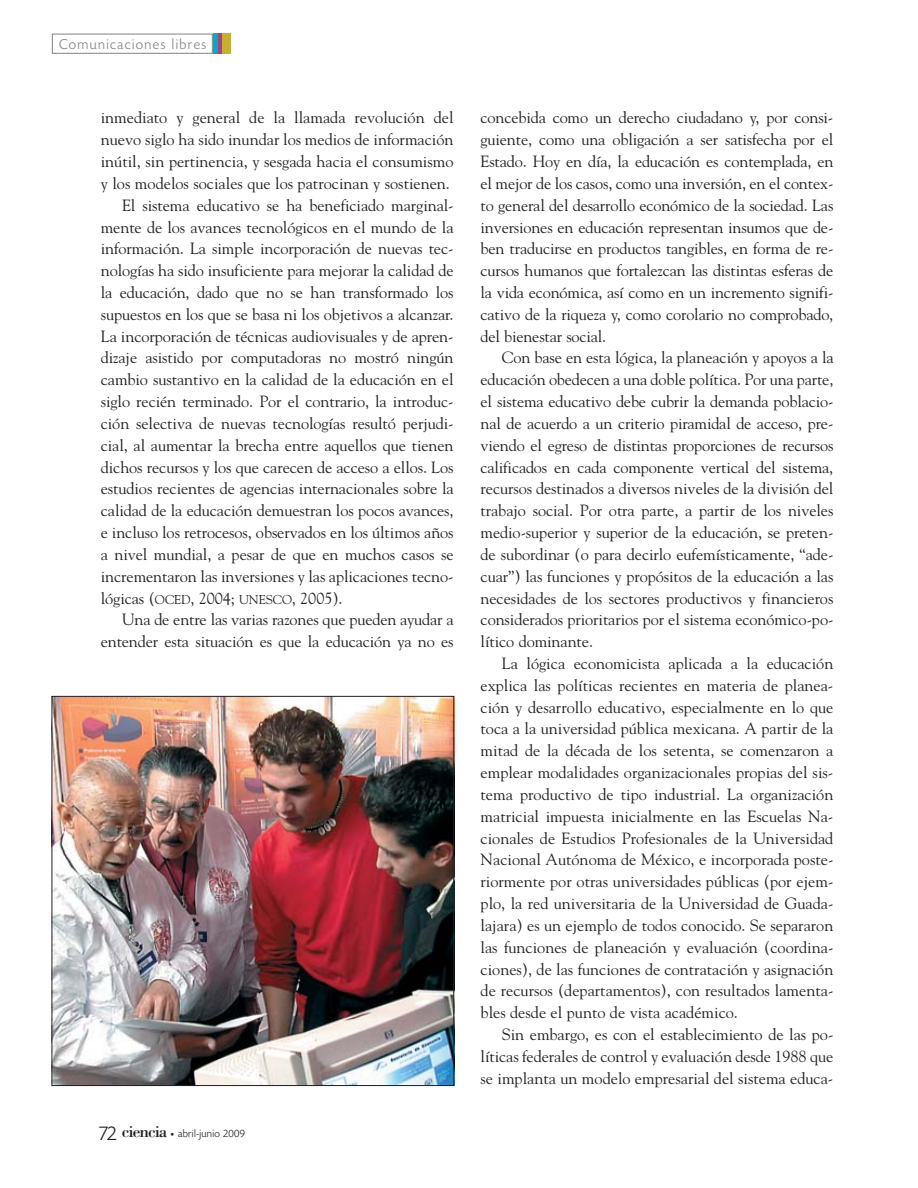
<style>
.page{position:relative;width:918px;height:1188px;background:#fff}
.page>*{position:absolute;margin:0;border:0;box-sizing:border-box;transform-origin:0 0}
.t1{font:17.25px "Bodoni";letter-spacing:-.05em;color:#231f20}
.t2{font:16.2px/21.8px "Goudy";letter-spacing:-.005em;color:#231f20;text-align:justify}
.t3{font:300 15px "Today HEF";letter-spacing:.095em;color:#808284}
.t4{font:300 11.25px "Today HEF";letter-spacing:.025em;color:#231f20}
.s1{font-size:12.75px}
.s2{font-family:"Today HEF";font-weight:300;font-size:21px}
.s3{font-family:"Officina Sans";font-weight:400;font-size:7.5px}
</style>
<div class="page">
<div style="left:52px;top:34px;width:161px;height:20px;border:1px solid #808284"></div>
<div style="left:222px;top:33px;width:9px;height:21px;background:#c6af31"></div>
<div style="left:217px;top:33px;width:5px;height:21px;background:#a1458a"></div>
<hr style="left:213px;top:33px;width:4px;height:21px;background:#00acc3">
<img style="left:54px;top:696px;width:401px;height:390px">
<div style="left:52px;top:696px;width:402px;height:390px;border:1px solid #231f20"></div>
<p class="t3" style="left:59px;top:39px;width:149px">Comunicaciones libres</p>
<p class="t2" style="left:101px;top:108px;width:354px">inmediato y general de la llamada revolución del</p>
<p class="t2" style="left:101px;top:130px;width:354px">nuevo siglo ha sido inundar los medios de información</p>
<p class="t2" style="left:101px;top:152px;width:354px">inútil, sin pertinencia, y sesgada hacia el consumismo</p>
<p class="t2" style="left:101px;top:174px;width:351px">y los modelos sociales que los patrocinan y sostienen.</p>
<p class="t2" style="left:122px;top:195px;width:333px">El sistema educativo se ha beneficiado marginal-</p>
<p class="t2" style="left:101px;top:217px;width:354px">mente de los avances tecnológicos en el mundo de la</p>
<p class="t2" style="left:101px;top:239px;width:354px">información. La simple incorporación de nuevas tec-</p>
<p class="t2" style="left:101px;top:261px;width:354px">nologías ha sido insuficiente para mejorar la calidad de</p>
<p class="t2" style="left:101px;top:283px;width:354px">la educación, dado que no se han transformado los</p>
<p class="t2" style="left:101px;top:305px;width:354px">supuestos en los que se basa ni los objetivos a alcanzar.</p>
<p class="t2" style="left:101px;top:326px;width:354px">La incorporación de técnicas audiovisuales y de apren-</p>
<p class="t2" style="left:101px;top:348px;width:354px">dizaje asistido por computadoras no mostró ningún</p>
<p class="t2" style="left:101px;top:370px;width:354px">cambio sustantivo en la calidad de la educación en el</p>
<p class="t2" style="left:101px;top:392px;width:354px">siglo recién terminado. Por el contrario, la introduc-</p>
<p class="t2" style="left:101px;top:414px;width:354px">ción selectiva de nuevas tecnologías resultó perjudi-</p>
<p class="t2" style="left:101px;top:436px;width:354px">cial, al aumentar la brecha entre aquellos que tienen</p>
<p class="t2" style="left:101px;top:457px;width:354px">dichos recursos y los que carecen de acceso a ellos. Los</p>
<p class="t2" style="left:101px;top:479px;width:354px">estudios recientes de agencias internacionales sobre la</p>
<p class="t2" style="left:101px;top:501px;width:354px">calidad de la educación demuestran los pocos avances,</p>
<p class="t2" style="left:101px;top:523px;width:354px">e incluso los retrocesos, observados en los últimos años</p>
<p class="t2" style="left:101px;top:545px;width:354px">a nivel mundial, a pesar de que en muchos casos se</p>
<p class="t2" style="left:101px;top:566px;width:354px">incrementaron las inversiones y las aplicaciones tecno-</p>
<p class="t2" style="left:101px;top:588px;width:243px">lógicas (<span class="s1">OCED</span>, 2004; <span class="s1">UNESCO</span>, 2005).</p>
<p class="t2" style="left:122px;top:610px;width:333px">Una de entre las varias razones que pueden ayudar a</p>
<p class="t2" style="left:101px;top:632px;width:354px">entender esta situación es que la educación ya no es</p>
<p class="t1" style="left:99px;top:1126px;width:70px"><span class="s2">72</span> ciencia</p>
<p class="t4" style="left:171px;top:1129px;width:76px"><span class="s3">•</span> abril-junio 2009</p>
<p class="t2" style="left:481px;top:108px;width:354px">concebida como un derecho ciudadano y, por consi&shy;guiente, como una obligación a ser satisfecha por el Estado. Hoy en día, la educación es contemplada, en el mejor de los casos, como una inversión, en el contex&shy;to general del desarrollo económico de la sociedad. Las inversiones en educación representan insumos que de&shy;ben traducirse en productos tangibles, en forma de re&shy;cursos humanos que fortalezcan las distintas esferas de la vida económica, así como en un incremento signifi&shy;cativo de la riqueza y, como corolario no comprobado, del bienestar social.</p>
<p class="t2" style="left:481px;top:348px;width:355px;text-indent:21px">Con base en esta lógica, la planeación y apoyos a la educación obedecen a una doble política. Por una parte, el sistema educativo debe cubrir la demanda poblacio&shy;nal de acuerdo a un criterio piramidal de acceso, pre&shy;viendo el egreso de distintas proporciones de recursos calificados en cada componente vertical del sistema, recursos destinados a diversos niveles de la división del trabajo social. Por otra parte, a partir de los niveles medio-superior y superior de la educación, se preten&shy;de subordinar (o para decirlo eufemísticamente, “ade&shy;cuar”) las funciones y propósitos de la educación a las necesidades de los sectores productivos y financieros considerados prioritarios por el sistema económico-po&shy;lítico dominante.</p>
<p class="t2" style="left:481px;top:654px;width:354px;text-indent:21px">La lógica economicista aplicada a la educación explica las políticas recientes en materia de planea&shy;ción y desarrollo educativo, especialmente en lo que toca a la universidad pública mexicana. A partir de la mitad de la década de los setenta, se comenzaron a emplear modalidades organizacionales propias del sis&shy;tema productivo de tipo industrial. La organización matricial impuesta inicialmente en las Escuelas Na&shy;cionales de Estudios Profesionales de la Universi dad Nacional Autónoma de México, e incorporada pos te&shy;riormente por otras universidades públicas (por ejem&shy;plo, la red universitaria de la Universidad de Guada&shy;lajara) es un ejemplo de todos conocido. Se separaron las funciones de planeación y evaluación (coordina&shy;ciones), de las funciones de contratación y asignación de recursos (departamentos), con resultados lamenta&shy;bles desde el punto de vista académico.</p>
<p class="t2" style="left:481px;top:1025px;width:354px;text-indent:21px">Sin embargo, es con el establecimiento de las po&shy;líticas federales de control y evaluación desde 1988 que se implanta un modelo empresarial del sistema educa-</p>
</div>
